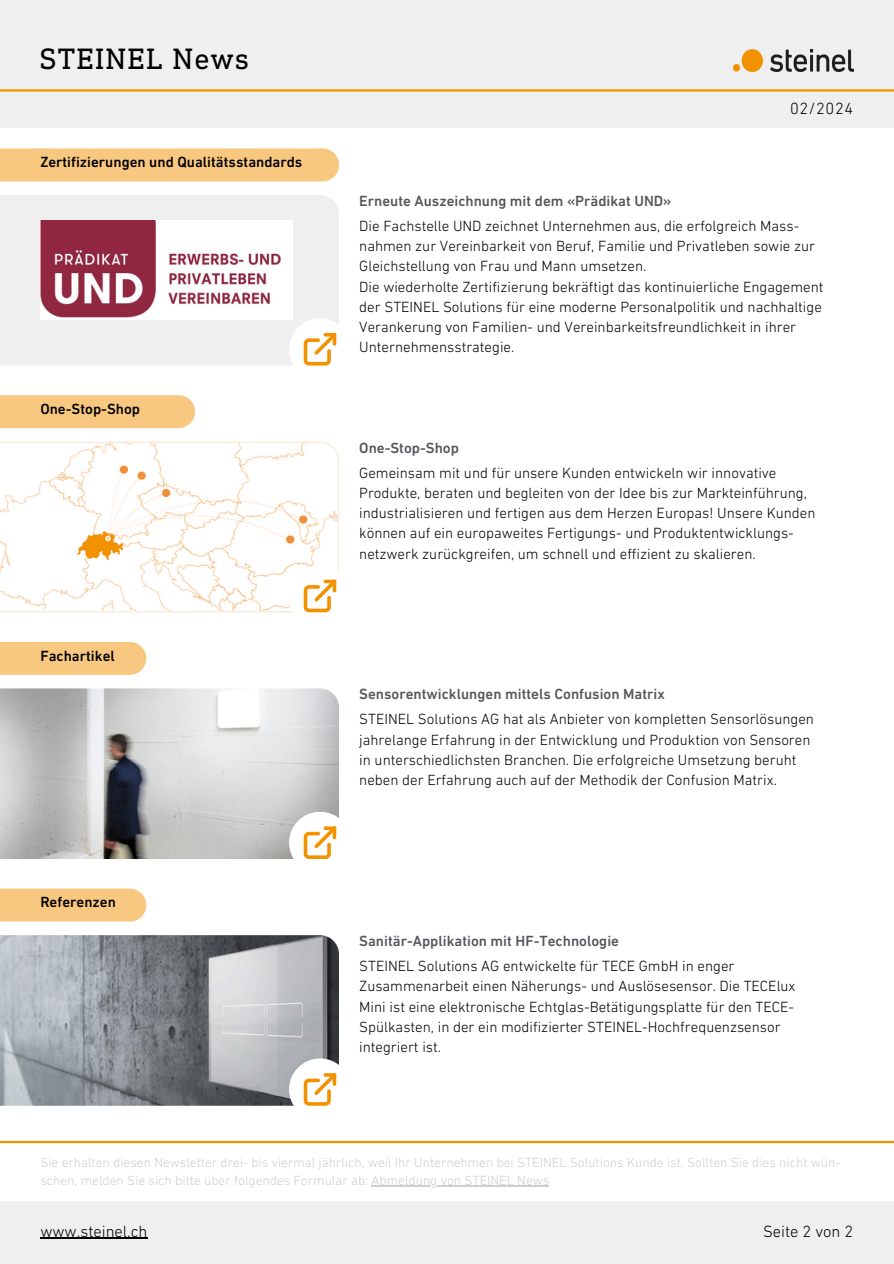
<style>
.page{position:relative;width:894px;height:1264px;background:#fff}
.page>*{position:absolute;margin:0;border:0;box-sizing:border-box;transform-origin:0 0}
.t1{font:30px "DIN Next Slab Pro";letter-spacing:.04em;color:#000}
.t2{font:300 16.5px "DIN Next LT Pro";color:#000}
.t3{font:300 15px/20.2px "DIN Next LT Pro";color:#000}
.t4{font:500 15px "DIN Next LT Pro";color:#53565a}
.t5{font:500 15px "DIN Next LT Pro";color:#000}
.t6{font:300 13.5px/18px "DIN Next LT Pro";color:#cfcfcf}
</style>
<div class="page">
<div style="left:0;top:888px;width:146px;height:33px;background:#f9c880"></div>
<img style="left:0;top:935px;width:339px;height:170px">
<div style="left:289px;top:1058px;width:62px;height:62px;background:#fff;border-radius:50%"></div>
<svg style="left:303px;top:1073px;width:33px;height:32px"></svg>
<div style="left:0;top:642px;width:146px;height:33px;background:#f9c880"></div>
<img style="left:0;top:688px;width:339px;height:171px">
<div style="left:289px;top:811px;width:62px;height:62px;background:#fff;border-radius:50%"></div>
<svg style="left:303px;top:826px;width:33px;height:33px"></svg>
<div style="left:0;top:395px;width:195px;height:33px;background:#f9c880"></div>
<svg style="left:0;top:441px;width:338px;height:171px"></svg>
<div style="left:289px;top:565px;width:62px;height:62px;background:#fff;border-radius:50%"></div>
<svg style="left:303px;top:579px;width:33px;height:33px"></svg>
<div style="left:0;top:148px;width:339px;height:33px;background:#f9c880"></div>
<div style="left:0;top:195px;width:339px;height:170px;background:#efefef"></div>
<div style="left:289px;top:318px;width:62px;height:62px;background:#fff;border-radius:50%"></div>
<svg style="left:303px;top:333px;width:33px;height:32px"></svg>
<div style="left:0;top:0;width:893px;height:128px;background:#efefef"></div>
<hr style="left:0;top:89px;width:893px;height:3px;background:#f39201">
<img style="left:733px;top:50px;width:120px;height:21px">
<hr style="left:0;top:1140px;width:893px;height:3px;background:#f39201">
<div style="left:0;top:1201px;width:893px;height:62px;background:#efefef"></div>
<hr style="left:371px;top:1185px;width:178px;height:1px;background:#cfcfcf">
<hr style="left:40px;top:1237px;width:107px;height:1px;background:#000">
<img style="left:40px;top:220px;width:252px;height:99px">
<h3 class="t1" style="left:39px;top:41px;width:211px">STEINEL News</h3>
<h2 class="t5" style="left:40px;top:156px;width:263px">Zertifizierungen und Qualitätsstandards</h2>
<p class="t5" style="left:40px;top:402px;width:101px">One-Stop-Shop</p>
<h1 class="t5" style="left:40px;top:649px;width:76px">Fachartikel</h1>
<h2 class="t5" style="left:40px;top:896px;width:77px">Referenzen</h2>
<h3 class="t4" style="left:359px;top:195px;width:313px">Erneute Auszeichnung mit dem «Prädikat UND»</h3>
<h2 class="t2" style="left:789px;top:102px;width:65px">02/2024</h2>
<p class="t3" style="left:359px;top:217px;width:465px">Die Fachstelle UND zeichnet Unternehmen aus, die erfolgreich Mass&shy;nahmen zur Vereinbarkeit von Beruf, Familie und Privatleben sowie zur Gleichstellung von Frau und Mann umsetzen.<br>Die wiederholte Zertifizierung bekräftigt das kontinuierliche Engagement der STEINEL Solutions für eine moderne Personalpolitik und nachhaltige Verankerung von Familien- und Vereinbarkeitsfreundlichkeit in ihrer Unternehmensstrategie.</p>
<p class="t4" style="left:359px;top:441px;width:101px">One-Stop-Shop</p>
<h2 class="t3" style="left:359px;top:463px;width:457px">Gemeinsam mit und für unsere Kunden entwickeln wir innovative Produkte, beraten und begleiten von der Idee bis zur Markteinführung, industrialisieren und fertigen aus dem Herzen Europas! Unsere Kunden können auf ein europaweites Fertigungs- und Produktentwicklungs&shy;netzwerk zurückgreifen, um schnell und effizient zu skalieren.</h2>
<h3 class="t4" style="left:359px;top:688px;width:307px">Sensorentwicklungen mittels Confusion Matrix</h3>
<p class="t3" style="left:359px;top:710px;width:456px">STEINEL Solutions AG hat als Anbieter von kompletten Sensorlösungen jahrelange Erfahrung in der Entwicklung und Produktion von Sensoren in unterschiedlichsten Branchen. Die erfolgreiche Umsetzung beruht neben der Erfahrung auch auf der Methodik der Confusion Matrix.</p>
<h2 class="t4" style="left:359px;top:934px;width:261px">Sanitär-Applikation mit HF-Technologie</h2>
<h3 class="t3" style="left:359px;top:957px;width:437px">STEINEL Solutions AG entwickelte für TECE GmbH in enger Zusammenarbeit einen Näherungs- und Auslösesensor. Die TECElux Mini ist eine elektronische Echtglas-Betätigungsplatte für den TECE-Spülkasten, in der ein modifizierter STEINEL-Hochfrequenzsensor integriert ist.</h3>
<p class="t6" style="left:40px;top:1154px;width:801px">Sie erhalten diesen Newsletter drei- bis viermal jährlich, weil Ihr Unternehmen bei STEINEL Solutions Kunde ist. Sollten Sie dies nicht wün&shy;schen, melden Sie sich bitte über folgendes Formular ab: Abmeldung von STEINEL News</p>
<h2 class="t2" style="left:40px;top:1224px;width:109px">www.steinel.ch</h2>
<h3 class="t2" style="left:762px;top:1224px;width:92px">Seite 2 von 2</h3>
</div>
